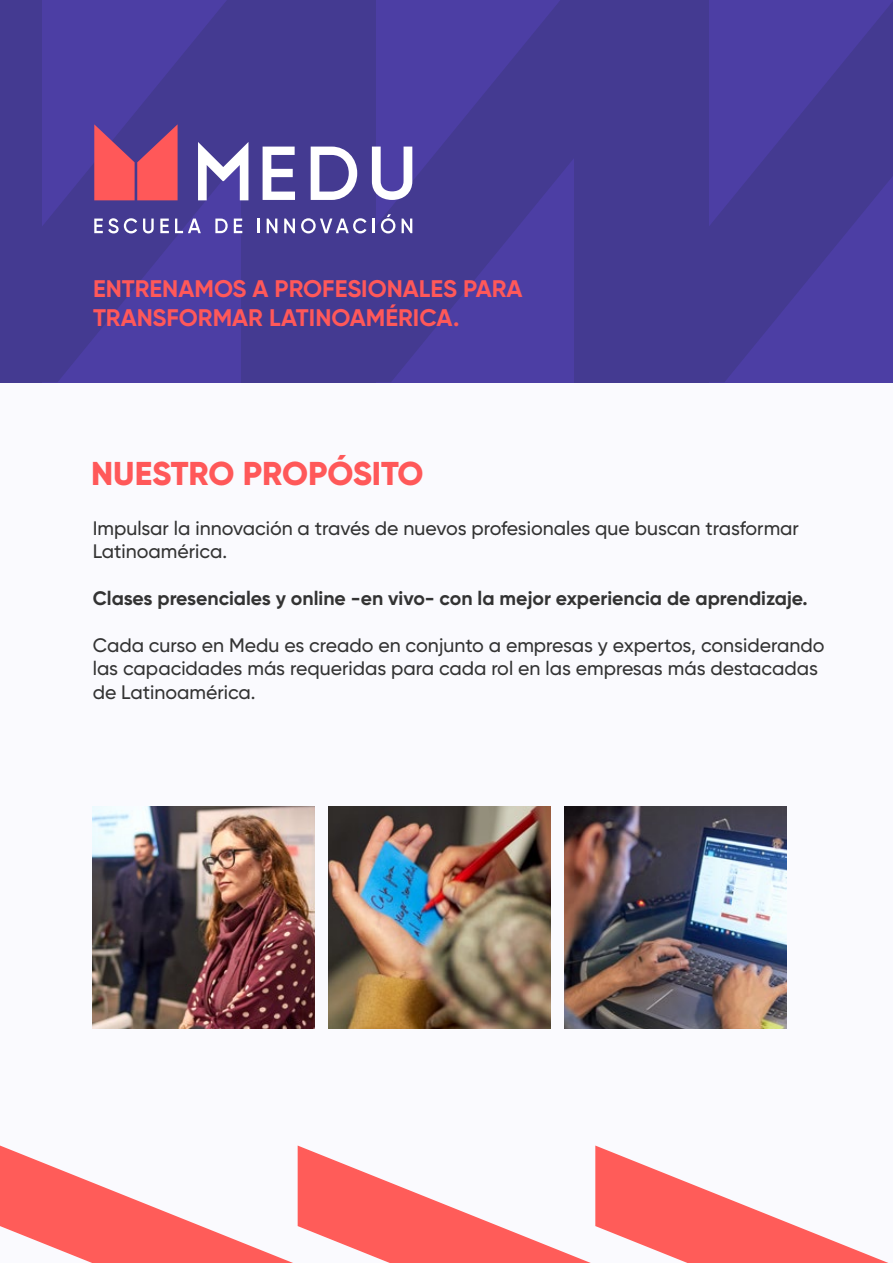
<style>
.page{position:relative;width:893px;height:1263px;background:#fff}
.page>*{position:absolute;margin:0;border:0;box-sizing:border-box;transform-origin:0 0}
.t1{font:800 33px "Gilroy";letter-spacing:-.005em;color:#ff5859}
.t2{font:700 24px/28.8px "Gilroy";color:#ff5859}
.t3{font:500 19.5px/23.4px "Gilroy";color:#333}
.t4{font:700 19.5px "Gilroy";color:#333}
</style>
<div class="page">
<div style="left:0;top:382px;width:893px;height:881px;background:#fafafe"></div>
<svg style="left:0;top:0;width:248px;height:382px;background:#473b9a"></svg>
<svg style="left:248px;top:0;width:452px;height:382px;background:#463b97"></svg>
<svg style="left:582px;top:1px;width:311px;height:381px;background:#463b97"></svg>
<svg style="left:198px;top:142px;width:50px;height:58px"></svg>
<svg style="left:263px;top:147px;width:32px;height:53px"></svg>
<svg style="left:311px;top:147px;width:46px;height:53px"></svg>
<svg style="left:372px;top:147px;width:40px;height:53px"></svg>
<svg style="left:94px;top:124px;width:84px;height:76px;background:#ca4f69"></svg>
<svg style="left:94px;top:218px;width:43px;height:15px"></svg>
<svg style="left:143px;top:219px;width:11px;height:14px"></svg>
<svg style="left:160px;top:219px;width:9px;height:14px"></svg>
<svg style="left:175px;top:219px;width:26px;height:14px"></svg>
<svg style="left:215px;top:219px;width:13px;height:14px"></svg>
<svg style="left:234px;top:219px;width:8px;height:14px"></svg>
<hr style="left:257px;top:219px;width:3px;height:14px;background:#fff">
<svg style="left:267px;top:219px;width:10px;height:14px"></svg>
<svg style="left:284px;top:219px;width:11px;height:14px"></svg>
<svg style="left:301px;top:218px;width:65px;height:15px"></svg>
<hr style="left:372px;top:219px;width:3px;height:14px;background:#fff">
<svg style="left:381px;top:214px;width:14px;height:19px"></svg>
<svg style="left:402px;top:219px;width:10px;height:14px"></svg>
<img style="left:93px;top:806px;width:222px;height:222px">
<img style="left:329px;top:806px;width:221px;height:222px">
<img style="left:565px;top:806px;width:221px;height:222px">
<svg style="left:0;top:1145px;width:888px;height:118px"></svg>
<p class="t2" style="left:93px;top:274px;width:431px">ENTRENAMOS A PROFESIONALES PARA<br>TRANSFORMAR LATINOAMÉRICA.</p>
<h1 class="t1" style="left:91px;top:453px;width:334px">NUESTRO PROPÓSITO</h1>
<p class="t3" style="left:93px;top:516px;width:708px">Impulsar la innovación a través de nuevos profesionales que buscan trasformar<br>Latinoamérica.</p>
<p class="t4" style="left:93px;top:586px;width:716px">Clases presenciales y online -en vivo- con la mejor experiencia de aprendizaje.</p>
<p class="t3" style="left:93px;top:633px;width:733px">Cada curso en Medu es creado en conjunto a empresas y expertos, considerando las capacidades más requeridas para cada rol en las empresas más destacadas de Latinoamérica.</p>
</div>
